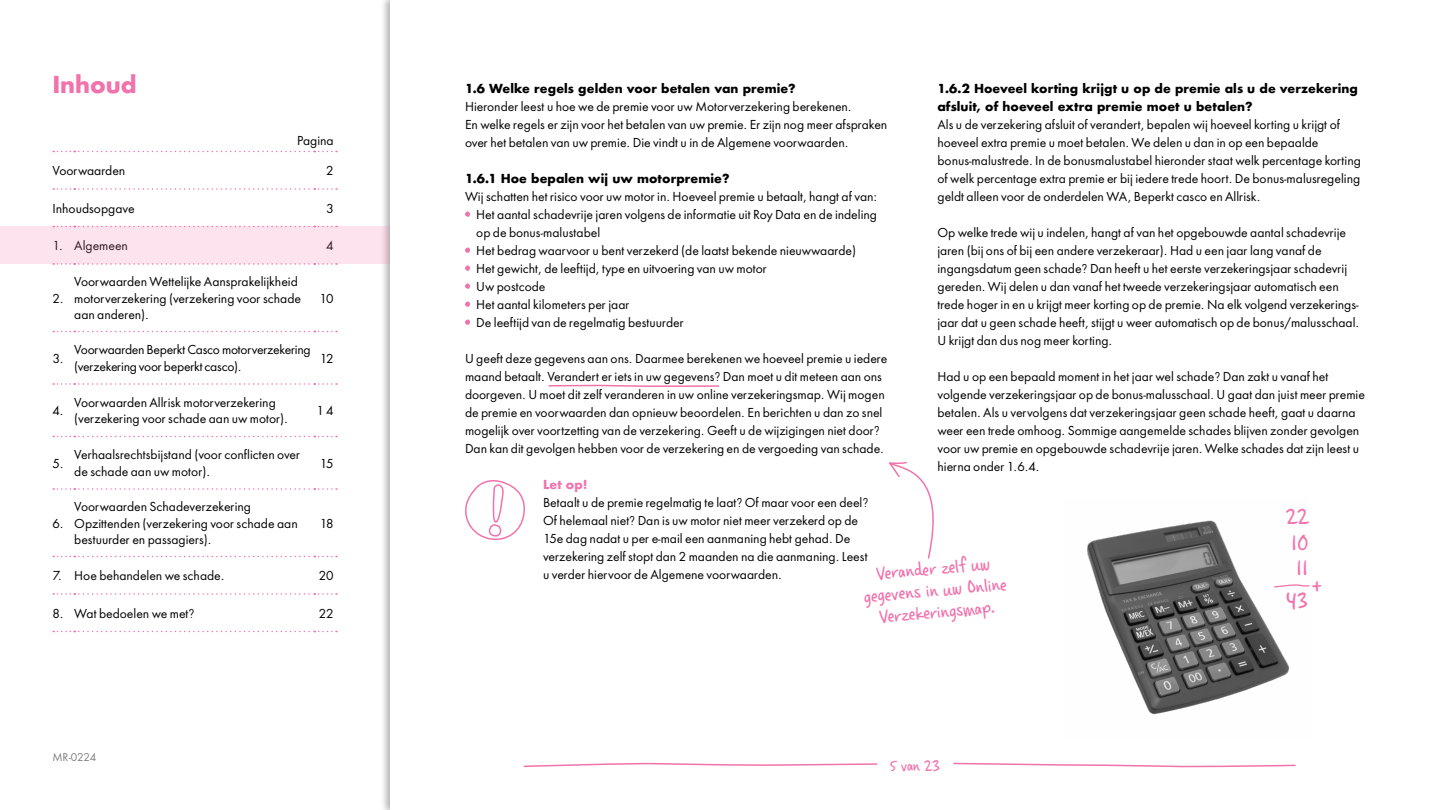
<style>
.page{position:relative;width:1440px;height:810px;background:#fff}
.page>*{position:absolute;margin:0;border:0;box-sizing:border-box;transform-origin:0 0}
.t1{font:23.4px/25.3px "Casino Hand";color:#f173ac;text-align:justify}
.t2{font:700 22.5px "INSHAREDSANS";letter-spacing:-.01em;color:#f173ac}
.t3{font:19.5px/21.8px "Casino Hand";color:#f173ac;text-align:center}
.t4{font:16.5px "Casino Hand";color:#f173ac}
.t5{font:12px/18px "INSHAREDSANS";color:#000}
.t6{font:700 12px/18px "INSHAREDSANS";color:#000}
.t7{font:12px/16.5px "INSHAREDSANS";letter-spacing:-.02em;color:#000}
.t8{font:700 12px "INSHAREDSANS";color:#f173ac}
.t9{font:10.5px "INSHAREDSANS";letter-spacing:-.01em;color:#808080}
</style>
<div class="page">
<svg style="left:523px;top:763px;width:355px;height:5px"></svg>
<svg style="left:953px;top:762px;width:343px;height:5px"></svg>
<svg style="left:53px;top:151px;width:284px;height:1px"></svg>
<svg style="left:53px;top:188px;width:284px;height:2px"></svg>
<svg style="left:53px;top:264px;width:284px;height:1px"></svg>
<svg style="left:53px;top:331px;width:284px;height:1px"></svg>
<svg style="left:53px;top:383px;width:284px;height:2px"></svg>
<svg style="left:53px;top:436px;width:284px;height:1px"></svg>
<svg style="left:53px;top:488px;width:284px;height:2px"></svg>
<svg style="left:53px;top:556px;width:284px;height:1px"></svg>
<svg style="left:53px;top:593px;width:284px;height:2px"></svg>
<svg style="left:53px;top:631px;width:284px;height:1px"></svg>
<svg style="left:465px;top:211px;width:5px;height:6px"></svg>
<svg style="left:465px;top:247px;width:5px;height:6px"></svg>
<svg style="left:465px;top:265px;width:5px;height:6px"></svg>
<svg style="left:465px;top:283px;width:5px;height:6px"></svg>
<svg style="left:465px;top:301px;width:5px;height:6px"></svg>
<svg style="left:465px;top:319px;width:5px;height:6px"></svg>
<svg style="left:465px;top:480px;width:60px;height:60px"></svg>
<svg style="left:548px;top:384px;width:171px;height:3px"></svg>
<img style="left:1087px;top:520px;width:202px;height:195px">
<svg style="left:1273px;top:584px;width:37px;height:4px"></svg>
<svg style="left:889px;top:461px;width:45px;height:98px"></svg>
<div style="left:0;top:226px;width:389px;height:38px;background:#fce3ee"></div>
<h2 class="t2" style="left:52px;top:69px;width:86px">Inhoud</h2>
<p class="t6" style="left:465px;top:79px;width:332px">1.6 Welke regels gelden voor betalen van premie?</p>
<p class="t5" style="left:465px;top:98px;width:424px">Hieronder leest u hoe we de premie voor uw Motorverzekering berekenen.<br>En welke regels er zijn voor het betalen van uw premie. Er zijn nog meer afspraken over het betalen van uw premie. Die vindt u in de Algemene voorwaarden.</p>
<p class="t6" style="left:465px;top:169px;width:266px">1.6.1 Hoe bepalen wij uw motorpremie?</p>
<p class="t5" style="left:476px;top:188px;width:403px;text-indent:-11px">Wij schatten het risico voor uw motor in. Hoeveel premie u betaalt, hangt af van:<br>Het aantal schadevrije jaren volgens de informatie uit Roy Data en de indeling op de bonus-malustabel<br>Het bedrag waarvoor u bent verzekerd (de laatst bekende nieuwwaarde)<br>Het gewicht, de leeftijd, type en uitvoering van uw motor<br>Uw postcode<br>Het aantal kilometers per jaar<br>De leeftijd van de regelmatig bestuurder</p>
<p class="t5" style="left:465px;top:350px;width:424px">U geeft deze gegevens aan ons. Daarmee berekenen we hoeveel premie u iedere maand betaalt. Verandert er iets in uw gegevens? Dan moet u dit meteen aan ons doorgeven. U moet dit zelf veranderen in uw online verzekeringsmap. Wij mogen de premie en voorwaarden dan opnieuw beoordelen. En berichten u dan zo snel mogelijk over voortzetting van de verzekering. Geeft u de wijzigingen niet door?<br>Dan kan dit gevolgen hebben voor de verzekering en de vergoeding van schade.</p>
<p class="t8" style="left:543px;top:476px;width:46px">Let op!</p>
<p class="t5" style="left:543px;top:494px;width:327px">Betaalt u de premie regelmatig te laat? Of maar voor een deel?<br>Of helemaal niet? Dan is uw motor niet meer verzekerd op de 15e dag nadat u per e-mail een aanmaning hebt gehad. De verzekering zelf stopt dan 2 maanden na die aanmaning. Leest u verder hiervoor de Algemene voorwaarden.</p>
<p class="t6" style="left:938px;top:79px;width:422px">1.6.2 Hoeveel korting krijgt u op de premie als u de verzekering afsluit, of hoeveel extra premie moet u betalen?</p>
<p class="t5" style="left:938px;top:116px;width:425px">Als u de verzekering afsluit of verandert, bepalen wij hoeveel korting u krijgt of hoeveel extra premie u moet betalen. We delen u dan in op een bepaalde bonus-malustrede. In de bonusmalustabel hieronder staat welk percentage korting of welk percentage extra premie er bij iedere trede hoort. De bonus-malusregeling geldt alleen voor de onderdelen WA, Beperkt casco en Allrisk.</p>
<p class="t5" style="left:938px;top:224px;width:423px">Op welke trede wij u indelen, hangt af van het opgebouwde aantal schadevrije jaren (bij ons of bij een andere verzekeraar). Had u een jaar lang vanaf de ingangsdatum geen schade? Dan heeft u het eerste verzekeringsjaar schadevrij gereden. Wij delen u dan vanaf het tweede verzekeringsjaar automatisch een trede hoger in en u krijgt meer korting op de premie. Na elk volgend verzekerings&shy;jaar dat u geen schade heeft, stijgt u weer automatisch op de bonus/malusschaal.<br>U krijgt dan dus nog meer korting.</p>
<p class="t5" style="left:938px;top:368px;width:429px">Had u op een bepaald moment in het jaar wel schade? Dan zakt u vanaf het volgende verzekeringsjaar op de bonus-malusschaal. U gaat dan juist meer premie betalen. Als u vervolgens dat verzekeringsjaar geen schade heeft, gaat u daarna weer een trede omhoog. Sommige aangemelde schades blijven zonder gevolgen voor uw premie en opgebouwde schadevrije jaren. Welke schades dat zijn leest u hierna onder 1.6.4.</p>
<p class="t5" style="left:297px;top:131px;width:38px">Pagina</p>
<p class="t5" style="left:52px;top:162px;width:74px">Voorwaarden</p>
<p class="t5" style="left:326px;top:162px;width:9px">2</p>
<p class="t5" style="left:52px;top:199px;width:84px">Inhoudsopgave</p>
<p class="t5" style="left:326px;top:199px;width:9px">3</p>
<p class="t5" style="left:52px;top:237px;width:77px">1. Algemeen</p>
<p class="t5" style="left:326px;top:237px;width:9px">4</p>
<p class="t5" style="left:74px;top:274px;width:228px;line-height:16.5px">Voorwaarden Wettelijke Aansprakelijkheid motorverzekering (verzekering voor schade aan anderen).</p>
<p class="t5" style="left:52px;top:289px;width:13px">2.</p>
<p class="t5" style="left:320px;top:289px;width:16px">10</p>
<p class="t5" style="left:52px;top:349px;width:13px">3.</p>
<p class="t7" style="left:74px;top:342px;width:238px">Voorwaarden Beperkt Casco motorverzekering (verzekering voor beperkt casco).</p>
<p class="t5" style="left:320px;top:349px;width:15px">12</p>
<p class="t5" style="left:52px;top:402px;width:13px">4.</p>
<p class="t5" style="left:74px;top:394px;width:215px;line-height:16.5px">Voorwaarden Allrisk motorverzekering (verzekering voor schade aan uw motor).</p>
<p class="t5" style="left:316px;top:402px;width:19px">1 4</p>
<p class="t5" style="left:52px;top:454px;width:13px">5.</p>
<p class="t5" style="left:74px;top:447px;width:227px;line-height:16.5px">Verhaalsrechtsbijstand (voor conflicten over de schade aan uw motor).</p>
<p class="t5" style="left:320px;top:454px;width:15px">15</p>
<p class="t5" style="left:74px;top:499px;width:225px;line-height:16.5px">Voorwaarden Schadeverzekering<br>Opzittenden (verzekering voor schade aan bestuurder en passagiers).</p>
<h1 class="t1" style="left:1286px;top:505px;width:24px">22<br>10<br>11</h1>
<h1 class="t1" style="left:1286px;top:589px;width:24px">43</h1>
<p class="t5" style="left:52px;top:514px;width:13px">6.</p>
<p class="t5" style="left:320px;top:514px;width:15px">18</p>
<h3 class="t3" style="left:861px;top:564px;width:145px;rotate:-5deg">Verander zelf uw gegevens in uw Online<br>Verzekeringsmap.</h3>
<p class="t5" style="left:52px;top:567px;width:174px">7. Hoe behandelen we schade.</p>
<p class="t5" style="left:319px;top:567px;width:16px">20</p>
<p class="t5" style="left:52px;top:604px;width:143px">8. Wat bedoelen we met?</p>
<p class="t5" style="left:319px;top:604px;width:16px">22</p>
<h1 class="t1" style="left:1312px;top:573px;width:12px">+</h1>
<p class="t9" style="left:52px;top:750px;width:45px">MR-0224</p>
<h3 class="t4" style="left:890px;top:756px;width:52px">5 van 23</h3>
</div>
